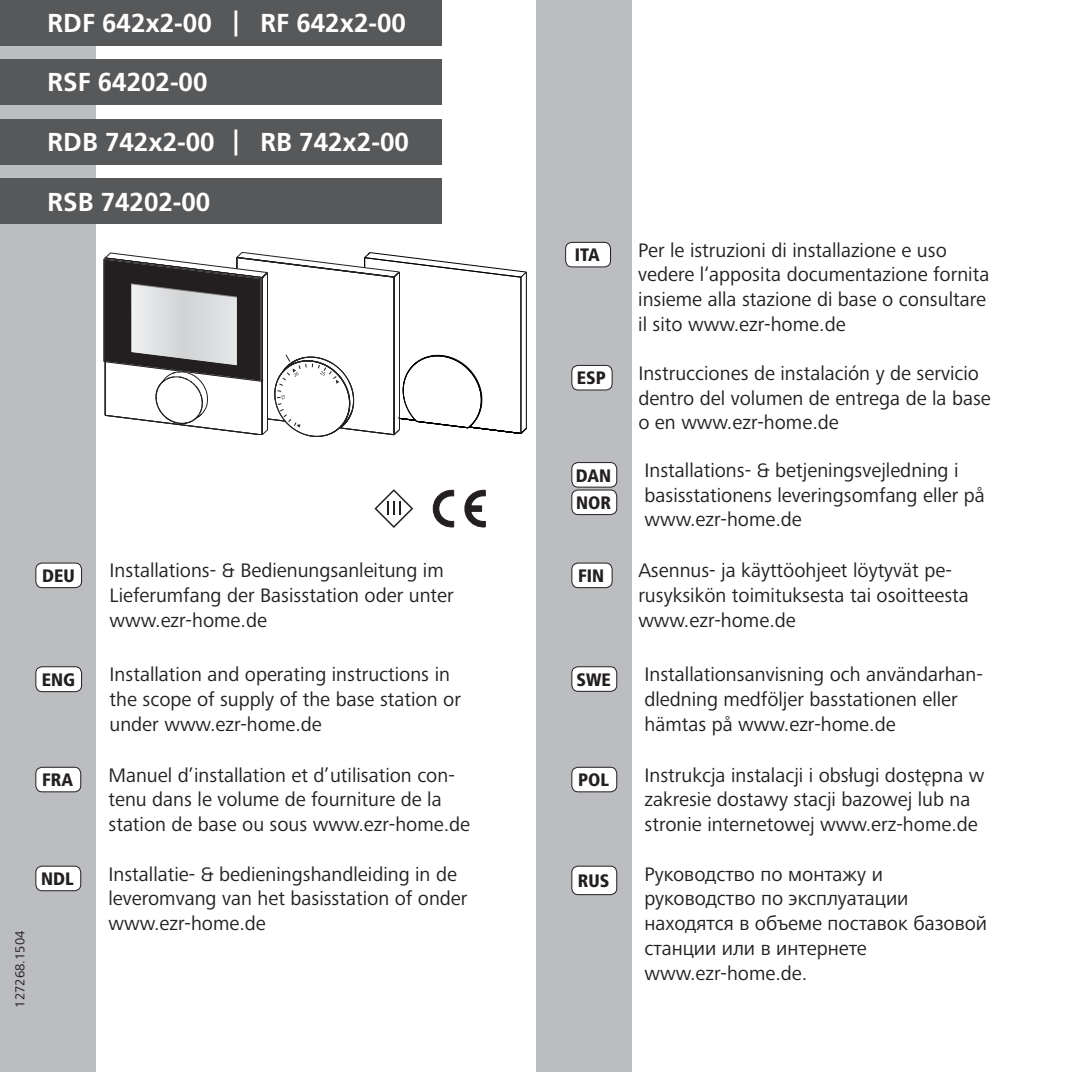
<style>
.page{position:relative;width:1072px;height:1072px;background:#fff}
.page>*{position:absolute;margin:0;border:0;box-sizing:border-box;transform-origin:0 0}
.t1{font:700 25.88px "Frutiger LT Com";color:#fff}
.Fließtext{font:20.25px/24.8px "Frutiger Next LTW1 G";color:#231f20}
.Länderfahnen{font:900 condensed 18px "Frutiger LT";color:#231f20}
.Teilenummer{font:13.5px "Frutiger Next LTW1 G";color:#231f20}
</style>
<div class="page">
<div style="left:0;top:0;width:96px;height:1071px;background:#bcbdc0"></div>
<div style="left:536px;top:0;width:95px;height:1071px;background:#bcbdc0"></div>
<div style="left:36px;top:563px;width:46px;height:24px;background:#fff;border-radius:6px"></div>
<div style="left:36px;top:563px;width:46px;height:25px;border:1px solid #231f20;border-radius:6px"></div>
<div style="left:36px;top:666px;width:46px;height:25px;background:#fff;border-radius:6px"></div>
<div style="left:36px;top:666px;width:46px;height:26px;border:1px solid #231f20;border-radius:6px"></div>
<div style="left:36px;top:767px;width:45px;height:24px;background:#fff;border-radius:6px"></div>
<div style="left:36px;top:767px;width:45px;height:25px;border:1px solid #231f20;border-radius:6px"></div>
<div style="left:36px;top:866px;width:45px;height:24px;background:#fff;border-radius:6px"></div>
<div style="left:36px;top:865px;width:45px;height:26px;border:1px solid #231f20;border-radius:6px"></div>
<div style="left:565px;top:242px;width:45px;height:25px;background:#fff;border-radius:6px"></div>
<div style="left:565px;top:242px;width:46px;height:25px;border:1px solid #231f20;border-radius:6px"></div>
<div style="left:572px;top:365px;width:40px;height:25px;background:#fff;border-radius:6px"></div>
<div style="left:571px;top:365px;width:41px;height:25px;border:1px solid #231f20;border-radius:6px"></div>
<div style="left:572px;top:462px;width:44px;height:25px;background:#fff;border-radius:6px"></div>
<div style="left:571px;top:462px;width:46px;height:25px;border:1px solid #231f20;border-radius:6px"></div>
<div style="left:572px;top:490px;width:44px;height:24px;background:#fff;border-radius:6px"></div>
<div style="left:571px;top:490px;width:46px;height:25px;border:1px solid #231f20;border-radius:6px"></div>
<div style="left:572px;top:563px;width:40px;height:24px;background:#fff;border-radius:6px"></div>
<div style="left:571px;top:563px;width:41px;height:25px;border:1px solid #231f20;border-radius:6px"></div>
<div style="left:572px;top:666px;width:44px;height:25px;background:#fff;border-radius:6px"></div>
<div style="left:571px;top:666px;width:46px;height:25px;border:1px solid #231f20;border-radius:6px"></div>
<div style="left:572px;top:767px;width:44px;height:24px;background:#fff;border-radius:6px"></div>
<div style="left:571px;top:767px;width:46px;height:25px;border:1px solid #231f20;border-radius:6px"></div>
<div style="left:0;top:0;width:441px;height:45px;background:#57585a"></div>
<div style="left:0;top:59px;width:441px;height:45px;background:#57585a"></div>
<div style="left:0;top:119px;width:441px;height:45px;background:#57585a"></div>
<div style="left:0;top:179px;width:441px;height:45px;background:#57585a"></div>
<svg style="left:432px;top:489px;width:22px;height:38px"></svg>
<svg style="left:464px;top:489px;width:21px;height:38px"></svg>
<svg style="left:374px;top:489px;width:39px;height:39px"></svg>
<div style="left:572px;top:866px;width:44px;height:28px;background:#fff;border-radius:6px"></div>
<div style="left:571px;top:865px;width:46px;height:30px;border:1px solid #231f20;border-radius:6px"></div>
<svg style="left:103px;top:252px;width:424px;height:185px"></svg>
<p class="t1" style="left:47px;top:8px;width:166px">RDF 642x2-00</p>
<p class="t1" style="left:47px;top:66px;width:161px">RSF 64202-00</p>
<p class="t1" style="left:47px;top:126px;width:169px">RDB 742x2-00</p>
<p class="t1" style="left:47px;top:186px;width:164px">RSB 74202-00</p>
<p class="t1" style="left:233px;top:8px;width:174px">| RF 642x2-00</p>
<p class="t1" style="left:233px;top:126px;width:177px">| RB 742x2-00</p>
<p class="Länderfahnen" style="left:42px;top:565px;width:34px">DEU</p>
<p class="Länderfahnen" style="left:42px;top:669px;width:35px">ENG</p>
<p class="Länderfahnen" style="left:42px;top:769px;width:32px">FRA</p>
<p class="Länderfahnen" style="left:41px;top:868px;width:34px">NDL</p>
<p class="Teilenummer" style="left:12px;top:1007px;width:78px;rotate:-90deg">127268.1504</p>
<p class="Fließtext" style="left:110px;top:559px;width:346px">Installations- &amp; Bedienungsanleitung im<br>Lieferumfang der Basisstation oder unter www.ezr-home.de</p>
<p class="Fließtext" style="left:110px;top:662px;width:353px">Installation and operating instructions in the scope of supply of the base station or under www.ezr-home.de</p>
<p class="Fließtext" style="left:108px;top:763px;width:363px">Manuel d’installation et d’utilisation con&shy;tenu dans le volume de fourniture de la station de base ou sous www.ezr-home.de</p>
<p class="Fließtext" style="left:108px;top:862px;width:360px">Installatie- &amp; bedieningshandleiding in de leveromvang van het basisstation of onder www.ezr-home.de</p>
<p class="Länderfahnen" style="left:575px;top:244px;width:27px">ITA</p>
<p class="Länderfahnen" style="left:576px;top:367px;width:31px">ESP</p>
<p class="Länderfahnen" style="left:576px;top:464px;width:37px">DAN</p>
<p class="Länderfahnen" style="left:576px;top:492px;width:37px">NOR</p>
<p class="Länderfahnen" style="left:578px;top:565px;width:27px">FIN</p>
<p class="Länderfahnen" style="left:576px;top:668px;width:36px">SWE</p>
<p class="Länderfahnen" style="left:578px;top:769px;width:32px">POL</p>
<p class="Länderfahnen" style="left:577px;top:870px;width:33px">RUS</p>
<p class="Fließtext" style="left:638px;top:238px;width:352px">Per le istruzioni di installazione e uso vedere l‘apposita documentazione fornita insieme alla stazione di base o consultare il sito www.ezr-home.de</p>
<p class="Fließtext" style="left:638px;top:361px;width:354px">Instrucciones de instalación y de servicio dentro del volumen de entrega de la base o en www.ezr-home.de</p>
<p class="Fließtext" style="left:644px;top:458px;width:342px">Installations- &amp; betjeningsvejledning i basisstationens leveringsomfang eller på www.ezr-home.de</p>
<p class="Fließtext" style="left:638px;top:559px;width:332px">Asennus- ja käyttöohjeet löytyvät pe&shy;rusyksikön toimituksesta tai osoitteesta www.ezr-home.de</p>
<p class="Fließtext" style="left:644px;top:662px;width:340px">Installationsanvisning och användarhan&shy;dledning medföljer basstationen eller hämtas på www.ezr-home.de</p>
<p class="Fließtext" style="left:644px;top:763px;width:341px">Instrukcja instalacji i obsługi dostępna w zakresie dostawy stacji bazowej lub na stronie internetowej www.erz-home.de</p>
<p class="Fließtext" style="left:644px;top:862px;width:344px">Руководство по монтажу и руководство по эксплуатации находятся в объеме поставок базовой станции или в интернете www.ezr-home.de.</p>
</div>
